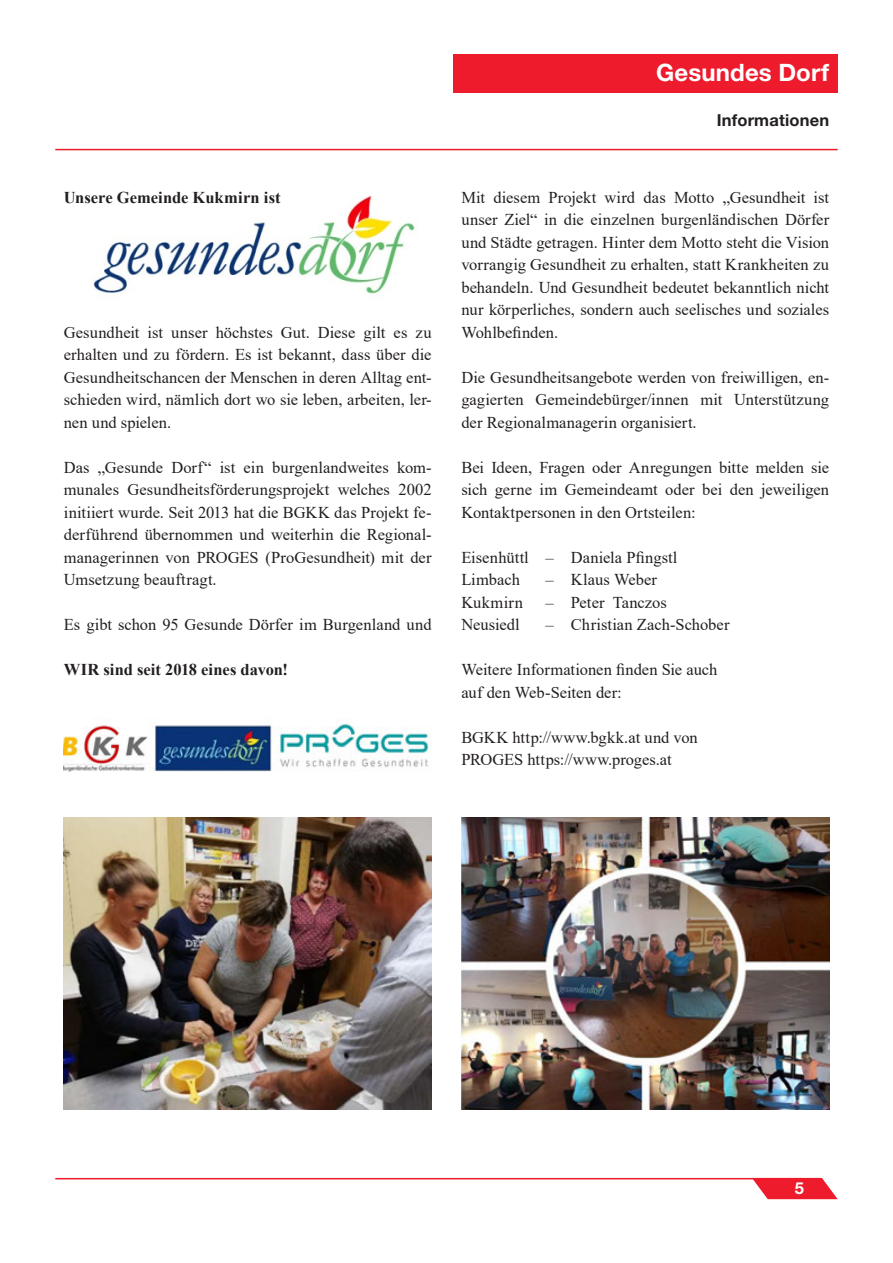
<style>
.page{position:relative;width:893px;height:1263px;background:#fff}
.page>*{position:absolute;margin:0;border:0;box-sizing:border-box;transform-origin:0 0}
.über_artikel{font:700 24px "Helvetica Neue LT Std";letter-spacing:.005em;color:#fff}
.fliesstext_blocksatz{font:16.5px/22.5px "Times New Roman";color:#231f20;text-align:justify}
.fliesstext_blocksatz-2{font:700 16.5px "Times New Roman";color:#231f20}
.über_artikel-2{font:700 16.5px "Helvetica Neue LT Std";letter-spacing:.01em;color:#231f20}
.fliesstext_blocksatz-3{font:16.5px "Times New Roman";letter-spacing:.025em;color:#231f20}
.t1{font:700 16.5px "Helvetica Neue LT Std";color:#fff}
</style>
<div class="page">
<svg style="left:752px;top:1178px;width:86px;height:21px"></svg>
<hr style="left:55px;top:1178px;width:766px;height:1px;background:#ee1b2c">
<img style="left:93px;top:195px;width:322px;height:99px">
<div style="left:453px;top:55px;width:385px;height:38px;background:#ee1b2c"></div>
<img style="left:64px;top:720px;width:367px;height:52px">
<img style="left:64px;top:817px;width:368px;height:293px">
<img style="left:461px;top:817px;width:368px;height:293px">
<hr style="left:55px;top:149px;width:783px;height:1px;background:#ee1b2c">
<p class="fliesstext_blocksatz-2" style="left:64px;top:185px;width:218px">Unsere Gemeinde Kukmirn ist</p>
<p class="fliesstext_blocksatz" style="left:64px;top:320px;width:369px">Gesundheit ist unser höchstes Gut. Diese gilt es zu erhalten und zu fördern. Es ist bekannt, dass über die Gesundheitschancen der Menschen in deren Alltag ent&shy;schieden wird, nämlich dort wo sie leben, arbeiten, ler&shy;nen und spielen.</p>
<p class="fliesstext_blocksatz" style="left:64px;top:456px;width:369px">Das „Gesunde Dorf“ ist ein burgenlandweites kom&shy;munales Gesundheitsförderungsprojekt welches 2002 initiiert wurde. Seit 2013 hat die BGKK das Projekt fe&shy;derführend übernommen und weiterhin die Regional&shy;managerinnen von PROGES (ProGesundheit) mit der Umsetzung beauftragt.</p>
<p class="fliesstext_blocksatz" style="left:64px;top:613px;width:369px">Es gibt schon 95 Gesunde Dörfer im Burgenland und</p>
<p class="fliesstext_blocksatz-2" style="left:64px;top:658px;width:226px">WIR sind seit 2018 eines davon!</p>
<p class="über_artikel" style="left:656px;top:58px;width:175px">Gesundes Dorf</p>
<p class="über_artikel-2" style="left:717px;top:110px;width:114px">Informationen</p>
<p class="fliesstext_blocksatz" style="left:461px;top:186px;width:369px">Mit diesem Projekt wird das Motto „Gesundheit ist unser Ziel“ in die einzelnen burgenländischen Dörfer und Städte getragen. Hinter dem Motto steht die Vision vorrangig Gesundheit zu erhalten, statt Krankheiten zu behandeln. Und Gesundheit bedeutet bekanntlich nicht nur körperliches, sondern auch seelisches und soziales Wohlbefinden.</p>
<p class="fliesstext_blocksatz" style="left:461px;top:366px;width:369px">Die Gesundheitsangebote werden von freiwilligen, en&shy;gagierten Gemeindebürger/innen mit Unterstützung der Regionalmanagerin organisiert.</p>
<p class="fliesstext_blocksatz" style="left:461px;top:455px;width:369px">Bei Ideen, Fragen oder Anregungen bitte melden sie sich gerne im Gemeindeamt oder bei den jeweiligen Kontaktpersonen in den Ortsteilen:</p>
<p class="fliesstext_blocksatz" style="left:461px;top:545px;width:217px">Eisenhüttl – Daniela Pfingstl<br>Limbach</p>
<p class="fliesstext_blocksatz" style="left:545px;top:568px;width:113px">– Klaus Weber</p>
<p class="fliesstext_blocksatz-3" style="left:461px;top:591px;width:63px">Kukmirn</p>
<p class="fliesstext_blocksatz" style="left:545px;top:590px;width:123px">– Peter Tanczos</p>
<p class="fliesstext_blocksatz" style="left:461px;top:613px;width:60px">Neusiedl</p>
<p class="fliesstext_blocksatz" style="left:545px;top:613px;width:186px">– Christian Zach-Schober</p>
<p class="fliesstext_blocksatz" style="left:461px;top:658px;width:257px">Weitere Informationen finden Sie auch auf den Web-Seiten der:</p>
<p class="fliesstext_blocksatz" style="left:461px;top:725px;width:238px">BGKK http://www.bgkk.at und von<br>PROGES https://www.proges.at</p>
<p class="t1" style="left:795px;top:1178px;width:11px">5</p>
</div>
